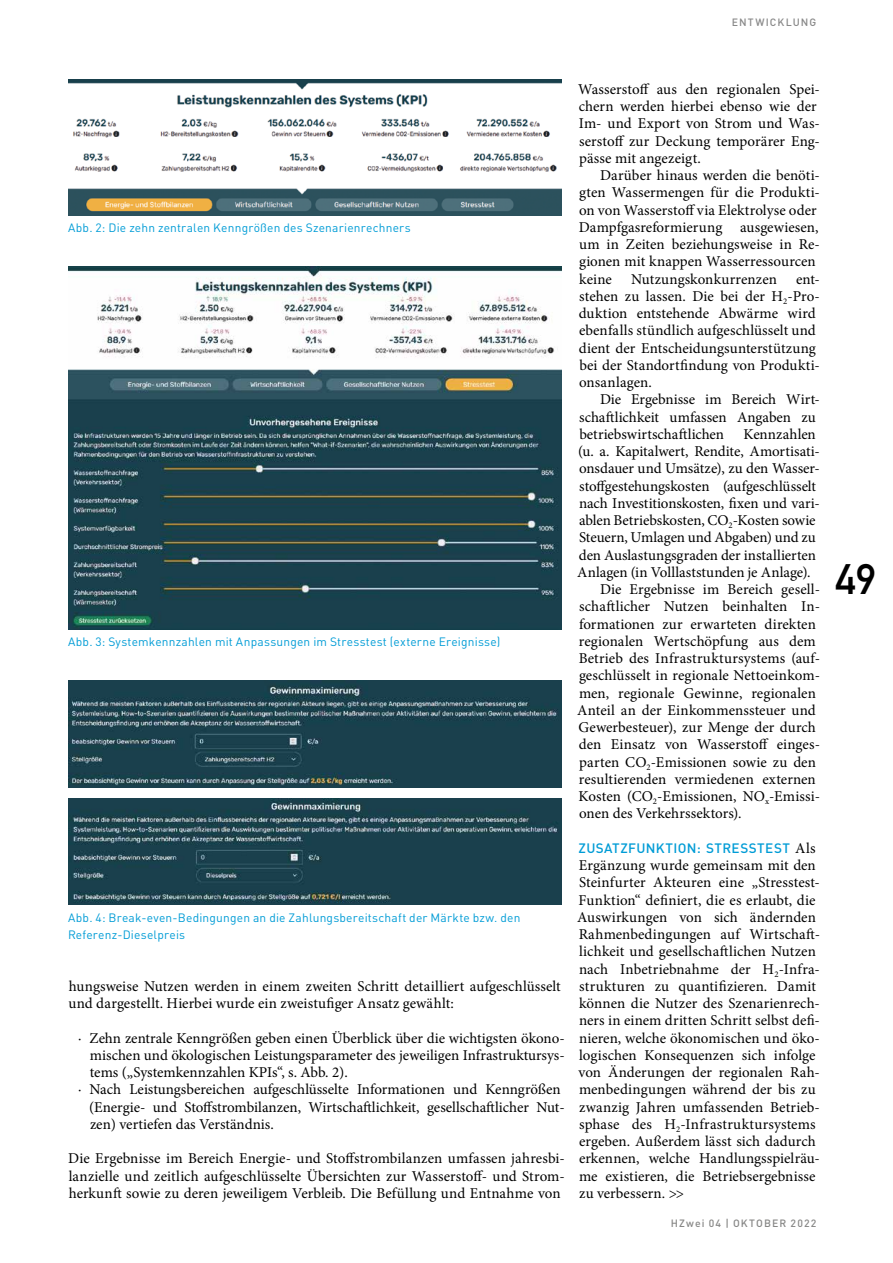
<style>
.page{position:relative;width:893px;height:1263px;background:#fff}
.page>*{position:absolute;margin:0;border:0;box-sizing:border-box;transform-origin:0 0}
.t1{font:42px "DIN Mittelschrift";color:#000}
.t2{font:15px/17.2px "Minion Pro";color:#000}
.t3{font:500 13.5px "DIN";letter-spacing:.03em;color:#009cd6}
.t4{font:12px/17.2px "DIN";letter-spacing:.015em;color:#009cd6}
.t5{font:500 10.5px "DIN";letter-spacing:.105em;color:#878786}
.t6{font:500 10.5px "DIN";letter-spacing:.105em;color:#898989}
.s1{font-family:"Minion Pro";font-weight:400;font-size:15px;color:#000}
</style>
<div class="page">
<img style="left:68px;top:80px;width:493px;height:135px">
<img style="left:68px;top:266px;width:493px;height:363px">
<img style="left:68px;top:680px;width:493px;height:107px">
<img style="left:68px;top:799px;width:493px;height:106px">
<p class="t6" style="left:732px;top:15px;width:86px">ENTWICKLUNG</p>
<p class="t4" style="left:68px;top:219px;width:344px">Abb. 2: Die zehn zentralen Kenngrößen des Szenarienrechners</p>
<p class="t4" style="left:68px;top:633px;width:434px">Abb. 3: Systemkennzahlen mit Anpassungen im Stresstest (externe Ereignisse)</p>
<p class="t4" style="left:68px;top:909px;width:454px">Abb. 4: Break-even-Bedingungen an die Zahlungsbereitschaft der Märkte bzw. den<br>Referenz-Dieselpreis</p>
<p class="t2" style="left:69px;top:977px;width:494px">hungsweise Nutzen werden in einem zweiten Schritt detailliert aufgeschlüsselt und dargestellt. Hierbei wurde ein zweistufiger Ansatz gewählt:</p>
<p class="t2" style="left:78px;top:1029px;width:488px">· Zehn zentrale Kenngrößen geben einen Überblick über die wichtigsten ökono-</p>
<p class="t2" style="left:90px;top:1046px;width:475px">mischen und ökologischen Leistungsparameter des jeweiligen Infrastruktursys-</p>
<p class="t2" style="left:90px;top:1064px;width:260px">tems („Systemkennzahlen KPIs“, s. Abb. 2).</p>
<p class="t2" style="left:78px;top:1081px;width:484px">· Nach Leistungsbereichen aufgeschlüsselte Informationen und Kenngrößen</p>
<p class="t2" style="left:89px;top:1098px;width:477px">(Energie- und Stoffstrombilanzen, Wirtschaftlichkeit, gesellschaftlicher Nut-</p>
<p class="t2" style="left:90px;top:1115px;width:185px">zen) vertiefen das Verständnis.</p>
<p class="t2" style="left:68px;top:1150px;width:498px;text-align:justify">Die Ergebnisse im Bereich Energie- und Stoffstrombilanzen umfassen jahresbi&shy;lanzielle und zeitlich aufgeschlüsselte Übersichten zur Wasserstoff- und Strom&shy;herkunft sowie zu deren jeweiligem Verbleib. Die Befüllung und Entnahme von</p>
<p class="t2" style="left:578px;top:80px;width:243px">Wasserstoff aus den regionalen Spei&shy;chern werden hierbei ebenso wie der<br>Im- und Export von Strom und Was&shy;serstoff zur Deckung temporärer Eng&shy;pässe mit angezeigt.</p>
<p class="t2" style="left:579px;top:167px;width:243px;text-indent:21px">Darüber hinaus werden die benöti&shy;gten Wassermengen für die Produkti&shy;on von Wasserstoff via Elektrolyse oder<br>Dampfgasreformierung ausgewiesen, um in Zeiten beziehungsweise in Re&shy;gionen mit knappen Wasserressourcen keine</p>
<p class="t2" style="left:631px;top:270px;width:148px">Nutzungskonkurrenzen</p>
<p class="t2" style="left:579px;top:270px;width:243px;text-indent:217px">ent&shy;stehen zu lassen. Die bei der H<sub>2</sub>-Pro&shy;duktion entstehende Abwärme wird ebenfalls stündlich aufgeschlüsselt und dient der Entscheidungsunterstützung bei der Standortfindung von Produkti&shy;onsanlagen.</p>
<p class="t2" style="left:579px;top:391px;width:242px;text-indent:21px">Die Ergebnisse im Bereich Wirt&shy;schaftlichkeit umfassen Angaben zu betriebswirtschaftlichen</p>
<p class="t2" style="left:743px;top:425px;width:74px">Kennzahlen</p>
<p class="t2" style="left:578px;top:443px;width:243px">(u. a. Kapitalwert, Rendite, Amortisati-</p>
<p class="t2" style="left:579px;top:460px;width:242px">onsdauer und Umsätze), zu den Wasser-</p>
<p class="t2" style="left:579px;top:477px;width:238px">stoffgestehungskosten (aufgeschlüsselt</p>
<p class="t2" style="left:579px;top:494px;width:242px">nach Investitionskosten, fixen und vari-</p>
<p class="t2" style="left:579px;top:512px;width:238px">ablen Betriebskosten, CO<sub>2</sub>-Kosten sowie</p>
<p class="t2" style="left:579px;top:529px;width:238px">Steuern, Umlagen und Abgaben) und zu</p>
<p class="t2" style="left:579px;top:546px;width:238px">den Auslastungsgraden der installierten</p>
<p class="t2" style="left:577px;top:563px;width:235px">Anlagen (in Volllaststunden je Anlage).</p>
<p class="t2" style="left:600px;top:581px;width:221px">Die Ergebnisse im Bereich gesell-</p>
<p class="t2" style="left:579px;top:598px;width:242px">schaftlicher Nutzen beinhalten In-</p>
<p class="t2" style="left:579px;top:615px;width:238px">formationen zur erwarteten direkten</p>
<p class="t2" style="left:579px;top:632px;width:238px">regionalen Wertschöpfung aus dem</p>
<p class="t2" style="left:579px;top:650px;width:243px">Betrieb des Infrastruktursystems (auf-</p>
<p class="t2" style="left:579px;top:667px;width:242px">geschlüsselt in regionale Nettoeinkom-</p>
<p class="t2" style="left:579px;top:684px;width:238px">men, regionale Gewinne, regionalen</p>
<p class="t2" style="left:577px;top:701px;width:240px">Anteil an der Einkommenssteuer und</p>
<p class="t2" style="left:579px;top:719px;width:239px">Gewerbesteuer), zur Menge der durch</p>
<p class="t2" style="left:579px;top:736px;width:243px">den Einsatz von Wasserstoff einges-</p>
<p class="t2" style="left:579px;top:753px;width:238px">parten CO<sub>2</sub>-Emissionen sowie zu den</p>
<p class="t2" style="left:579px;top:770px;width:238px">resultierenden vermiedenen externen</p>
<p class="t2" style="left:579px;top:788px;width:243px">Kosten (CO<sub>2</sub>-Emissionen, NO<sub>x</sub>-Emissi-</p>
<p class="t2" style="left:579px;top:805px;width:164px">onen des Verkehrssektors).</p>
<p class="t3" style="left:579px;top:839px;width:238px">ZUSATZFUNKTION: STRESSTEST <span class="s1">Als</span></p>
<p class="t2" style="left:577px;top:857px;width:244px">Ergänzung wurde gemeinsam mit den Steinfurter Akteuren eine „Stresstest-Funktion“ definiert, die es erlaubt, die Auswirkungen von sich ändernden Rahmenbedingungen auf Wirtschaft&shy;lichkeit und gesellschaftlichen Nutzen nach Inbetriebnahme der H<sub>2</sub>-Infra&shy;strukturen zu quantifizieren. Damit können die Nutzer des Szenarienrech&shy;ners in einem dritten Schritt selbst defi&shy;nieren, welche ökonomischen und öko&shy;logischen Konsequenzen sich infolge von Änderungen der regionalen Rah&shy;menbedingungen während der bis zu zwanzig Jahren umfassenden Betrieb&shy;sphase des H<sub>2</sub>-Infrastruktursystems ergeben. Außerdem lässt sich dadurch erkennen, welche Handlungsspielräu&shy;me existieren, die Betriebsergebnisse zu verbessern. &gt;&gt;</p>
<p class="t5" style="left:671px;top:1216px;width:147px">HZwei 04 | OKTOBER 2022</p>
<h1 class="t1" style="left:836px;top:555px;width:42px">49</h1>
</div>
